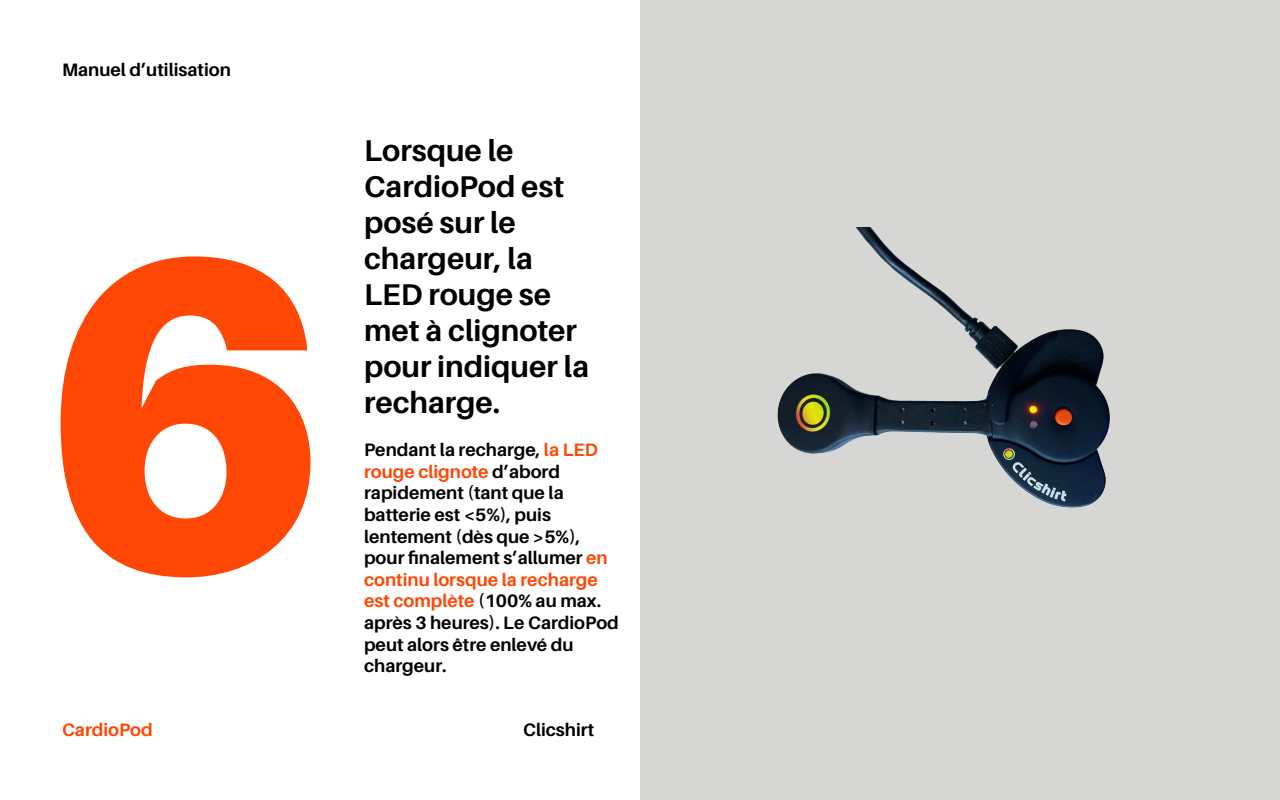
<style>
.page{position:relative;width:1280px;height:800px;background:#fff}
.page>*{position:absolute;margin:0;border:0;box-sizing:border-box;transform-origin:0 0}
.t1{font:900 447px "Aileron";color:#ff4706}
.t2{font:700 30px/36px "Aileron";color:#000}
.t3{font:700 18px/21.6px "Aileron";color:#000}
.t4{font:700 18px "Aileron";color:#ff4706}
.s1{color:#ff4706}
</style>
<div class="page">
<div style="left:640px;top:0;width:640px;height:800px;background:#d6d7d5"></div>
<img style="left:777px;top:227px;width:333px;height:281px">
<p class="t3" style="left:62px;top:59px;width:170px">Manuel d’utilisation</p>
<h1 class="t1" style="left:36px;top:155px;width:297px">6</h1>
<h2 class="t2" style="left:364px;top:133px;width:227px">Lorsque le<br>CardioPod est posé sur le chargeur, la<br>LED rouge se met à clignoter pour indiquer la recharge.</h2>
<p class="t3" style="left:364px;top:439px;width:256px">Pendant la recharge, <span class="s1">la LED rouge clignote</span> d’abord rapidement (tant que la batterie est &lt;5%), puis lentement (dès que &gt;5%), pour finalement s’allumer <span class="s1">en continu lorsque la recharge est complète</span> (100% au max. après 3 heures). Le CardioPod peut alors être enlevé du chargeur.</p>
<p class="t4" style="left:62px;top:720px;width:92px">CardioPod</p>
<p class="t3" style="left:523px;top:719px;width:73px">Clicshirt</p>
</div>
